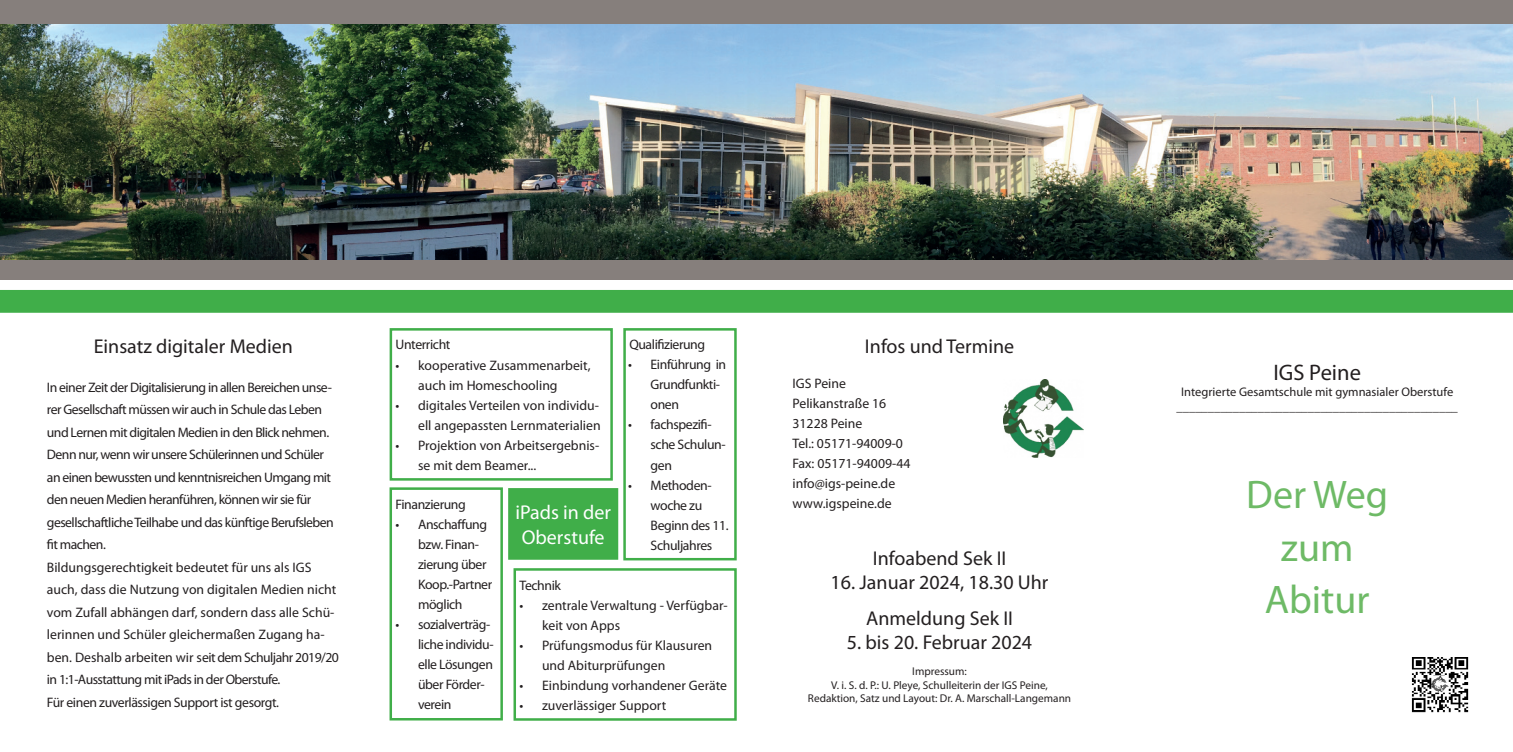
<style>
.page{position:relative;width:1513px;height:752px;background:#fff}
.page>*{position:absolute;margin:0;border:0;box-sizing:border-box;transform-origin:0 0}
.t1{font:40px/52.5px "Myriad Pro";color:#6eba66;text-align:center}
.t2{font:22.5px "Myriad Pro";color:#231f20}
.t3{font:20px/36.5px "Myriad Pro";color:#231f20;text-align:center}
.t4{font:20px/25px "Myriad Pro";color:#fff;text-align:center}
.t5{font:13.75px/20px "Myriad Pro";letter-spacing:-.03em;color:#231f20}
.t6{font:13.75px/20px "Myriad Pro";color:#231f20}
.t7{font:12.5px "Myriad Pro";color:#231f20}
.t8{font:11.25px/13.5px "Myriad Pro";color:#231f20;text-align:center}
</style>
<div class="page">
<div style="left:0;top:0;width:1513px;height:279px;background:#867f7c"></div>
<img style="left:1411px;top:657px;width:58px;height:56px">
<img style="left:0;top:25px;width:1513px;height:234px">
<div style="left:0;top:290px;width:1513px;height:22px;background:#40ae49"></div>
<img style="left:1003px;top:379px;width:80px;height:78px">
<div style="left:509px;top:489px;width:108px;height:69px;background:#40ae49"></div>
<div style="left:508px;top:488px;width:110px;height:71px;border:2px solid #40ae49"></div>
<div style="left:623px;top:328px;width:114px;height:232px;border:2px solid #40ae49"></div>
<div style="left:390px;top:328px;width:223px;height:152px;border:2px solid #40ae49"></div>
<div style="left:390px;top:487px;width:113px;height:233px;border:2px solid #40ae49"></div>
<div style="left:514px;top:568px;width:223px;height:152px;border:2px solid #40ae49"></div>
<h3 class="t3" style="left:94px;top:327px;width:201px">Einsatz digitaler Medien</h3>
<p class="t5" style="left:47px;top:375px;width:294px;line-height:22.5px">In einer Zeit der Digitalisierung in allen Bereichen unse&shy;rer Gesellschaft müssen wir auch in Schule das Leben und Lernen mit digitalen Medien in den Blick nehmen.<br>Denn nur, wenn wir unsere Schülerinnen und Schüler an einen bewussten und kenntnisreichen Umgang mit den neuen Medien heranführen, können wir sie für gesellschaftliche Teilhabe und das künftige Berufsleben fit machen.<br>Bildungsgerechtigkeit bedeutet für uns als IGS auch, dass die Nutzung von digitalen Medien nicht vom Zufall abhängen darf, sondern dass alle Schü&shy;lerinnen und Schüler gleichermaßen Zugang ha&shy;ben. Deshalb arbeiten wir seit dem Schuljahr 2019/20 in 1:1-Ausstattung mit iPads in der Oberstufe.<br>Für einen zuverlässigen Support ist gesorgt.</p>
<p class="t5" style="left:629px;top:334px;width:77px">Qualifizierung</p>
<p class="t5" style="left:651px;top:354px;width:77px;text-indent:-22px">• Einführung in<br>Grundfunkti&shy;onen</p>
<p class="t5" style="left:651px;top:414px;width:76px;text-indent:-22px">• fachspezifi&shy;sche Schulun&shy;gen</p>
<p class="t5" style="left:651px;top:474px;width:79px;text-indent:-22px">• Methoden&shy;woche zu<br>Beginn des 11.<br>Schuljahres</p>
<p class="t5" style="left:396px;top:334px;width:56px">Unterricht</p>
<p class="t6" style="left:418px;top:354px;width:174px;text-indent:-22px">• kooperative Zusammenarbeit, auch im Homeschooling</p>
<p class="t6" style="left:396px;top:394px;width:207px;text-align:right">• digitales Verteilen von individu&shy;ell angepassten Lernmaterialien</p>
<p class="t6" style="left:418px;top:434px;width:183px;text-indent:-22px">• Projektion von Arbeitsergebnis&shy;se mit dem Beamer...</p>
<p class="t5" style="left:396px;top:494px;width:72px">Finanzierung</p>
<p class="t5" style="left:418px;top:514px;width:76px;text-indent:-22px">• Anschaffung bzw. Finan&shy;zierung über<br>Koop.-Partner möglich</p>
<p class="t5" style="left:418px;top:614px;width:77px;text-indent:-22px">• sozialverträg&shy;liche individu&shy;elle Lösungen über Förder&shy;verein</p>
<h3 class="t4" style="left:515px;top:499px;width:97px">iPads in der<br>Oberstufe</h3>
<p class="t5" style="left:520px;top:574px;width:43px">Technik</p>
<p class="t6" style="left:542px;top:594px;width:187px;text-indent:-22px">• zentrale Verwaltung - Verfügbar&shy;keit von Apps</p>
<p class="t6" style="left:542px;top:634px;width:172px;text-indent:-22px">• Prüfungsmodus für Klausuren und Abiturprüfungen</p>
<p class="t6" style="left:520px;top:674px;width:209px">• Einbindung vorhandener Geräte</p>
<p class="t6" style="left:520px;top:694px;width:148px">• zuverlässiger Support</p>
<h3 class="t3" style="left:865px;top:327px;width:151px">Infos und Termine</h3>
<p class="t6" style="left:793px;top:373px;width:119px">IGS Peine<br>Pelikanstraße 16<br>31228 Peine<br>Tel.: 05171-94009-0<br>Fax: 05171-94009-44 info@igs-peine.de www.igspeine.de</p>
<h3 class="t3" style="left:873px;top:539px;width:135px">Infoabend Sek II</h3>
<h3 class="t3" style="left:831px;top:563px;width:219px">16. Januar 2024, 18.30 Uhr<br>Anmeldung Sek II</h3>
<h3 class="t3" style="left:847px;top:623px;width:187px">5. bis 20. Februar 2024</h3>
<p class="t8" style="left:808px;top:664px;width:265px">Impressum:<br>V. i. S. d. P.: U. Pleye, Schulleiterin der IGS Peine,<br>Redaktion, Satz und Layout: Dr. A. Marschall-Langemann</p>
<h2 class="t2" style="left:1273px;top:359px;width:89px">IGS Peine</h2>
<p class="t7" style="left:1181px;top:383px;width:274px">Integrierte Gesamtschule mit gymnasialer Oberstufe</p>
<h1 class="t1" style="left:1246px;top:467px;width:143px">Der Weg zum<br>Abitur</h1>
</div>
